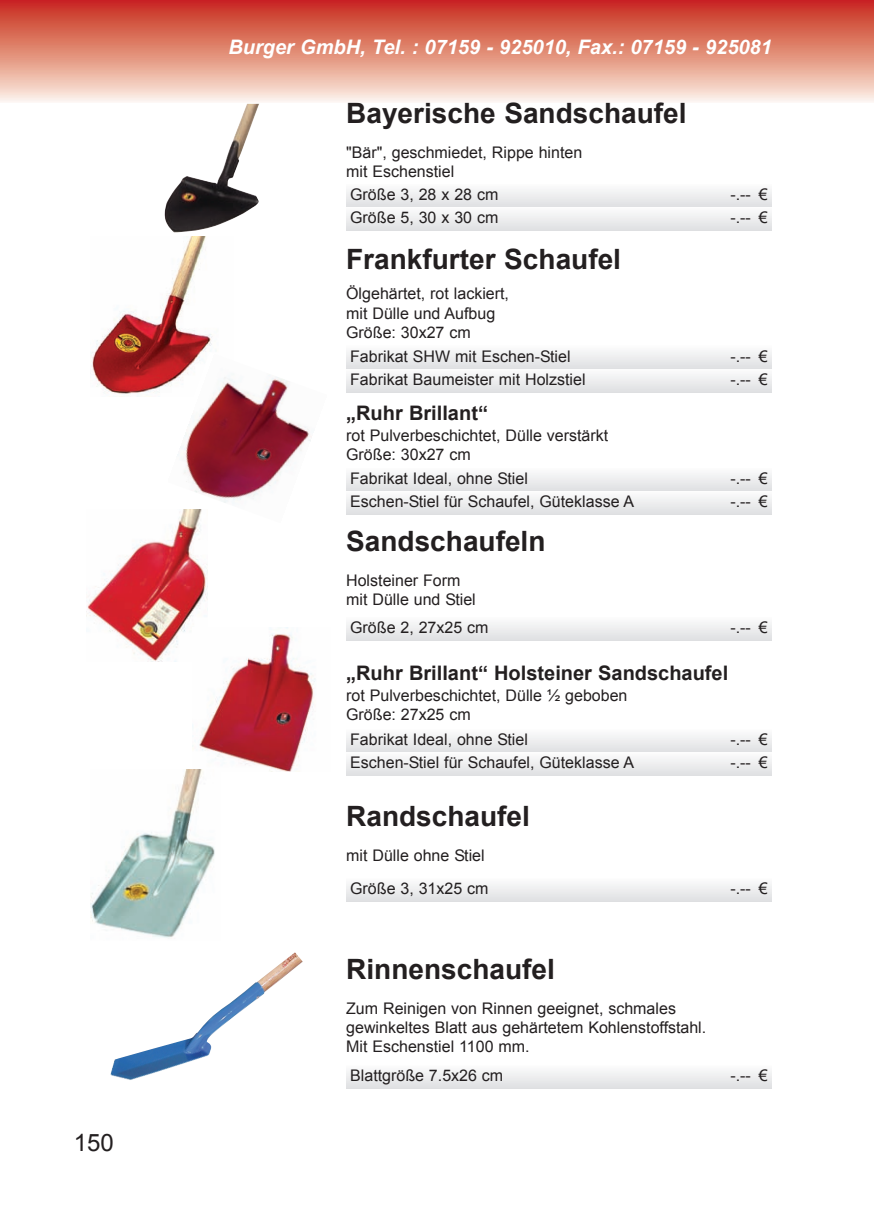
<style>
.page{position:relative;width:874px;height:1225px;background:#fff}
.page>*{position:absolute;margin:0;border:0;box-sizing:border-box;transform-origin:0 0}
.t1{font:700 28px "Arial";color:#231f20}
.t2{font:24px "Arial";color:#231f20}
.t3{font:700 20px "Arial";color:#231f20}
.t4{font:italic 700 20px "Arial";color:#fff}
.t5{font:16px/19.2px "Arial";color:#231f20}
</style>
<div class="page">
<svg style="left:0;top:0;width:873px;height:102px;background:#e18b7a"></svg>
<div style="left:346px;top:346px;width:323px;height:23px;background:#ededee"></div>
<div style="left:669px;top:346px;width:85px;height:23px;background:#ededee"></div>
<div style="left:754px;top:346px;width:17px;height:23px;background:#ededee"></div>
<div style="left:346px;top:369px;width:323px;height:23px;background:linear-gradient(to right,#edeeef,#edeeef)"></div>
<div style="left:669px;top:369px;width:85px;height:23px;background:linear-gradient(to right,#edeeef,#edeeef)"></div>
<svg style="left:754px;top:375px;width:17px;height:17px"></svg>
<div style="left:346px;top:184px;width:323px;height:23px;background:linear-gradient(to right,#edeeef,#edeeef)"></div>
<div style="left:669px;top:184px;width:85px;height:23px;background:linear-gradient(to right,#edeeef,#edeeef)"></div>
<svg style="left:754px;top:190px;width:17px;height:17px"></svg>
<div style="left:346px;top:207px;width:323px;height:24px;background:linear-gradient(to right,#ededee,#ededee)"></div>
<div style="left:669px;top:207px;width:85px;height:24px;background:linear-gradient(to right,#ededee,#ededee)"></div>
<div style="left:754px;top:207px;width:17px;height:24px;background:linear-gradient(to bottom,#fcfcfc,#e0e1e3)"></div>
<img style="left:164px;top:104px;width:95px;height:128px">
<div style="left:346px;top:617px;width:323px;height:23px;background:linear-gradient(to right,#eeeeef,#eeeeef)"></div>
<div style="left:669px;top:617px;width:85px;height:23px;background:linear-gradient(to right,#eeeeef,#eeeeef)"></div>
<svg style="left:754px;top:623px;width:17px;height:17px"></svg>
<div style="left:346px;top:468px;width:323px;height:23px;background:linear-gradient(to right,#edeeef,#edeeef)"></div>
<div style="left:669px;top:468px;width:85px;height:23px;background:linear-gradient(to right,#edeeef,#edeeef)"></div>
<svg style="left:754px;top:474px;width:17px;height:17px"></svg>
<div style="left:346px;top:491px;width:323px;height:23px;background:linear-gradient(to right,#eeeeef,#eeeeef)"></div>
<div style="left:669px;top:491px;width:85px;height:23px;background:linear-gradient(to right,#eeeeef,#eeeeef)"></div>
<svg style="left:754px;top:497px;width:17px;height:17px"></svg>
<img style="left:90px;top:237px;width:122px;height:157px">
<svg style="left:163px;top:352px;width:49px;height:42px"></svg>
<img style="left:168px;top:354px;width:143px;height:156px">
<img style="left:86px;top:510px;width:121px;height:152px">
<div style="left:346px;top:729px;width:323px;height:23px;background:linear-gradient(to right,#eeeff0,#eeeff0)"></div>
<div style="left:669px;top:729px;width:85px;height:23px;background:linear-gradient(to right,#eeeff0,#eeeff0)"></div>
<svg style="left:754px;top:735px;width:17px;height:17px"></svg>
<div style="left:346px;top:752px;width:323px;height:24px;background:linear-gradient(to right,#ededef,#ededef)"></div>
<div style="left:669px;top:752px;width:85px;height:24px;background:linear-gradient(to right,#ededef,#ededef)"></div>
<div style="left:754px;top:752px;width:17px;height:24px;background:linear-gradient(to bottom,#fdfcfd,#e0e1e3)"></div>
<img style="left:192px;top:628px;width:124px;height:144px">
<img style="left:91px;top:769px;width:129px;height:169px">
<div style="left:346px;top:878px;width:323px;height:23px;background:linear-gradient(to right,#eeeeef,#eeeeef)"></div>
<div style="left:669px;top:878px;width:85px;height:23px;background:linear-gradient(to right,#eeefef,#eeeff0)"></div>
<svg style="left:754px;top:884px;width:17px;height:17px"></svg>
<div style="left:346px;top:1065px;width:323px;height:23px;background:linear-gradient(to right,#eeeeef,#eeeeef)"></div>
<div style="left:669px;top:1065px;width:85px;height:23px;background:linear-gradient(to right,#eeeeef,#eeeeef)"></div>
<svg style="left:754px;top:1071px;width:17px;height:17px"></svg>
<img style="left:110px;top:952px;width:193px;height:128px">
<h2 class="t2" style="left:74px;top:1129px;width:42px">150</h2>
<p class="t4" style="left:228px;top:36px;width:544px">Burger GmbH, Tel. : 07159 - 925010, Fax.: 07159 - 925081</p>
<h1 class="t1" style="left:346px;top:98px;width:342px">Bayerische Sandschaufel</h1>
<p class="t5" style="left:346px;top:143px;width:237px">"Bär", geschmiedet, Rippe hinten mit Eschenstiel</p>
<p class="t5" style="left:350px;top:185px;width:150px">Größe 3, 28 x 28 cm</p>
<p class="t5" style="left:730px;top:185px;width:39px">-.-- €</p>
<p class="t5" style="left:350px;top:208px;width:150px">Größe 5, 30 x 30 cm</p>
<p class="t5" style="left:730px;top:208px;width:39px">-.-- €</p>
<h1 class="t1" style="left:346px;top:243px;width:276px">Frankfurter Schaufel</h1>
<p class="t5" style="left:346px;top:284px;width:164px">Ölgehärtet, rot lackiert, mit Dülle und Aufbug<br>Größe: 30x27 cm</p>
<p class="t5" style="left:350px;top:346px;width:222px">Fabrikat SHW mit Eschen-Stiel</p>
<p class="t5" style="left:730px;top:346px;width:39px">-.-- €</p>
<p class="t5" style="left:350px;top:370px;width:237px">Fabrikat Baumeister mit Holzstiel</p>
<p class="t5" style="left:730px;top:370px;width:39px">-.-- €</p>
<p class="t3" style="left:346px;top:402px;width:143px">„Ruhr Brillant“</p>
<p class="t5" style="left:346px;top:426px;width:263px">rot Pulverbeschichtet, Dülle verstärkt<br>Größe: 30x27 cm</p>
<p class="t5" style="left:350px;top:468px;width:179px">Fabrikat Ideal, ohne Stiel</p>
<p class="t5" style="left:730px;top:468px;width:39px">-.-- €</p>
<p class="t5" style="left:350px;top:492px;width:285px">Eschen-Stiel für Schaufel, Güteklasse A</p>
<p class="t5" style="left:730px;top:492px;width:39px">-.-- €</p>
<h1 class="t1" style="left:346px;top:526px;width:201px">Sandschaufeln</h1>
<p class="t5" style="left:346px;top:570px;width:131px">Holsteiner Form mit Dülle und Stiel</p>
<p class="t5" style="left:350px;top:618px;width:140px">Größe 2, 27x25 cm</p>
<p class="t5" style="left:730px;top:618px;width:39px">-.-- €</p>
<p class="t3" style="left:346px;top:661px;width:383px">„Ruhr Brillant“ Holsteiner Sandschaufel</p>
<p class="t5" style="left:346px;top:685px;width:283px">rot Pulverbeschichtet, Dülle ½ geboben<br>Größe: 27x25 cm</p>
<p class="t5" style="left:350px;top:730px;width:179px">Fabrikat Ideal, ohne Stiel</p>
<p class="t5" style="left:730px;top:730px;width:39px">-.-- €</p>
<p class="t5" style="left:350px;top:753px;width:285px">Eschen-Stiel für Schaufel, Güteklasse A</p>
<p class="t5" style="left:730px;top:753px;width:39px">-.-- €</p>
<h1 class="t1" style="left:346px;top:801px;width:185px">Randschaufel</h1>
<p class="t5" style="left:346px;top:838px;width:144px;line-height:33.4px">mit Dülle ohne Stiel<br>Größe 3, 31x25 cm</p>
<p class="t5" style="left:730px;top:879px;width:39px">-.-- €</p>
<h1 class="t1" style="left:346px;top:954px;width:210px">Rinnenschaufel</h1>
<p class="t5" style="left:346px;top:998px;width:361px">Zum Reinigen von Rinnen geeignet, schmales gewinkeltes Blatt aus gehärtetem Kohlenstoffstahl.<br>Mit Eschenstiel 1100 mm.</p>
<p class="t5" style="left:350px;top:1066px;width:154px">Blattgröße 7.5x26 cm</p>
<p class="t5" style="left:730px;top:1066px;width:39px">-.-- €</p>
</div>
